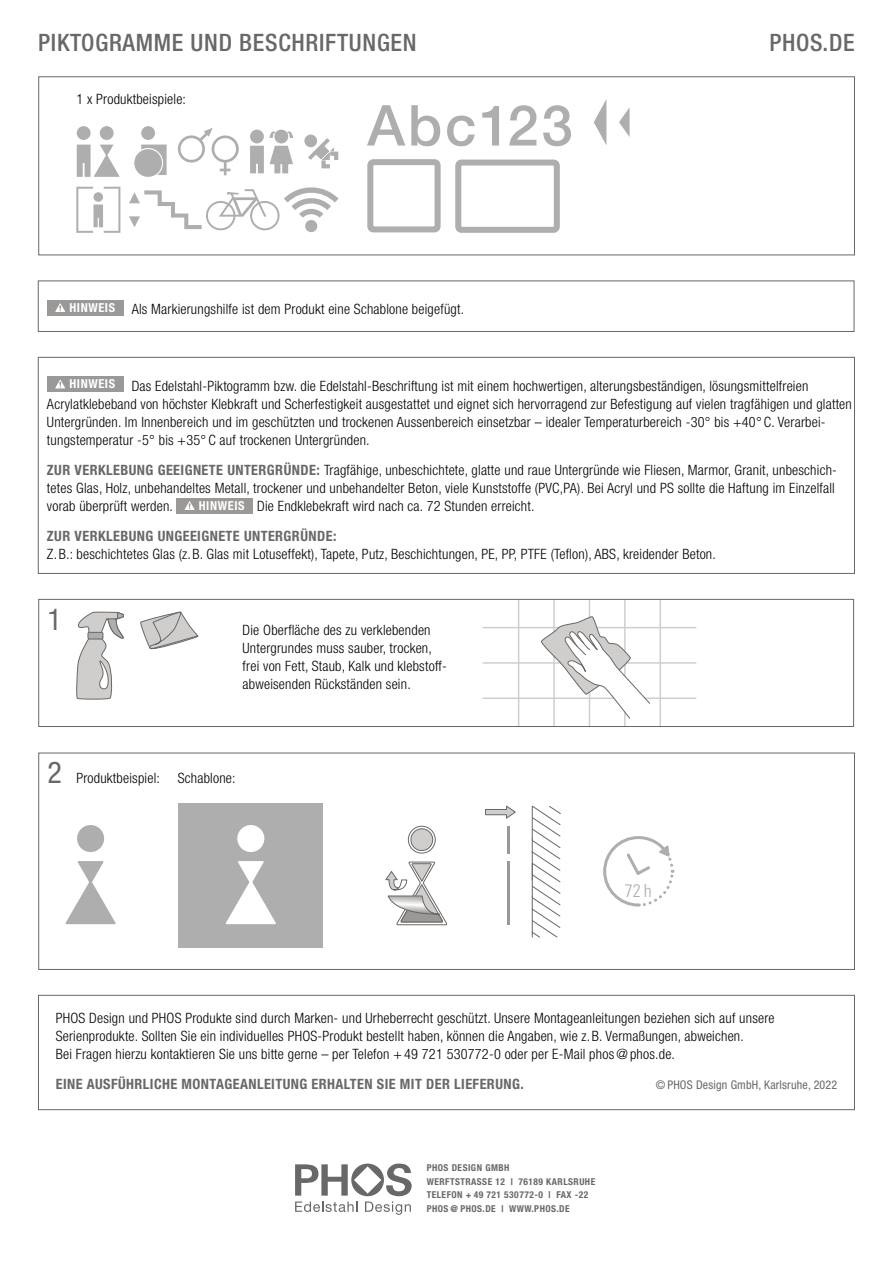
<style>
.page{position:relative;width:893px;height:1263px;background:#fff}
.page>*{position:absolute;margin:0;border:0;box-sizing:border-box;transform-origin:0 0}
.t1{font:500 56.4px "Helvetica Neue LT Std";letter-spacing:.05em;color:#afaeae}
.t2{font:condensed 30px "Helvetica Neue LT Std";color:#6a6866}
.t3{font:500 condensed 24px "Helvetica Neue LT Std";letter-spacing:.03em;color:#6a6866}
.t4{font:300 condensed 18px "Univers";color:#afaeae}
.t5{font:300 condensed 14.25px/18px "Helvetica Neue LT Std";letter-spacing:.015em;color:#000}
.t6{font:700 condensed 14.25px "Helvetica Neue LT Std";letter-spacing:.03em;color:#6a6866}
.t7{font:condensed 12px "Helvetica Neue LT Std";letter-spacing:.015em;color:#6a6866}
.t8{font:700 condensed 9.45px/13.5px "Helvetica Neue LT Std";letter-spacing:.05em;color:#6a6866}
.s1{font-weight:700;font-size:12.3px;color:#fff}
.s2{font-weight:700;color:#6a6866}
.s3{font-weight:400;font-size:30px;color:#6a6866}
</style>
<div class="page">
<svg style="left:295px;top:1163px;width:117px;height:52px"></svg>
<div style="left:38px;top:995px;width:817px;height:115px;border:1px solid #6a6866"></div>
<svg style="left:603px;top:836px;width:72px;height:71px"></svg>
<div style="left:408px;top:826px;width:28px;height:27px;border:1px solid #6a6866;border-radius:50%"></div>
<div style="left:411px;top:829px;width:22px;height:21px;background:#d0cecd;border-radius:50%"></div>
<div style="left:411px;top:828px;width:22px;height:23px;border:1px solid #6a6866;border-radius:50%"></div>
<svg style="left:385px;top:861px;width:63px;height:64px"></svg>
<svg style="left:485px;top:805px;width:31px;height:14px"></svg>
<hr style="left:507px;top:862px;width:2px;height:63px;background:#9b9998">
<hr style="left:507px;top:826px;width:2px;height:28px;background:#9b9998">
<svg style="left:532px;top:806px;width:29px;height:132px"></svg>
<div style="left:179px;top:803px;width:144px;height:144px;background:#afaeae"></div>
<svg style="left:226px;top:861px;width:50px;height:63px"></svg>
<div style="left:237px;top:825px;width:27px;height:27px;background:#fff;border-radius:50%"></div>
<svg style="left:65px;top:861px;width:51px;height:63px"></svg>
<div style="left:77px;top:825px;width:27px;height:27px;background:#afaeae;border-radius:50%"></div>
<svg style="left:250px;top:129px;width:43px;height:44px"></svg>
<svg style="left:304px;top:135px;width:34px;height:33px"></svg>
<svg style="left:77px;top:126px;width:43px;height:51px"></svg>
<svg style="left:134px;top:126px;width:33px;height:51px"></svg>
<svg style="left:178px;top:128px;width:61px;height:47px"></svg>
<svg style="left:76px;top:186px;width:263px;height:47px"></svg>
<div style="left:367px;top:159px;width:74px;height:73px;border:6px solid #afaeae;border-radius:3px"></div>
<div style="left:455px;top:160px;width:105px;height:73px;border:6px solid #afaeae;border-radius:3px"></div>
<svg style="left:594px;top:100px;width:12px;height:44px"></svg>
<svg style="left:619px;top:107px;width:11px;height:30px"></svg>
<div style="left:47px;top:300px;width:77px;height:16px;background:#9b9998"></div>
<svg style="left:55px;top:303px;width:10px;height:9px"></svg>
<div style="left:38px;top:281px;width:816px;height:51px;border:1px solid #6a6866"></div>
<div style="left:47px;top:376px;width:77px;height:16px;background:#9b9998"></div>
<svg style="left:55px;top:380px;width:10px;height:8px"></svg>
<div style="left:176px;top:498px;width:77px;height:15px;background:#9b9998"></div>
<svg style="left:185px;top:501px;width:10px;height:9px"></svg>
<div style="left:38px;top:357px;width:817px;height:217px;border:1px solid #6a6866"></div>
<hr style="left:483px;top:697px;width:213px;height:2px;background:#d0cecd">
<hr style="left:483px;top:662px;width:213px;height:2px;background:#d0cecd">
<hr style="left:483px;top:627px;width:213px;height:1px;background:#d0cecd">
<hr style="left:518px;top:599px;width:1px;height:128px;background:#d0cecd">
<hr style="left:553px;top:599px;width:2px;height:128px;background:#d0cecd">
<hr style="left:589px;top:599px;width:1px;height:128px;background:#d0cecd">
<hr style="left:624px;top:599px;width:2px;height:128px;background:#d0cecd">
<hr style="left:660px;top:599px;width:1px;height:128px;background:#d0cecd">
<svg style="left:541px;top:616px;width:110px;height:103px"></svg>
<svg style="left:76px;top:611px;width:48px;height:89px"></svg>
<svg style="left:140px;top:611px;width:58px;height:39px"></svg>
<div style="left:38px;top:599px;width:816px;height:128px;border:1px solid #6a6866"></div>
<div style="left:38px;top:753px;width:817px;height:217px;border:1px solid #6a6866"></div>
<h3 class="t3" style="left:38px;top:28px;width:380px">PIKTOGRAMME UND BESCHRIFTUNGEN</h3>
<h3 class="t3" style="left:769px;top:28px;width:87px">PHOS.DE</h3>
<p class="t5" style="left:76px;top:90px;width:111px">1 x Produktbeispiele:</p>
<h1 class="t1" style="left:367px;top:92px;width:207px">Abc123</h1>
<p class="t5" style="left:69px;top:300px;width:396px"><span class="s1">HINWEIS</span> Als Markierungshilfe ist dem Produkt eine Schablone beigefügt.</p>
<p class="t5" style="left:47px;top:376px;width:806px;text-indent:22px"><span class="s1">HINWEIS</span> Das Edelstahl-Piktogramm bzw. die Edelstahl-Beschriftung ist mit einem hochwertigen, alterungsbeständigen, lösungsmittelfreien Acrylatklebeband von höchster Klebkraft und Scherfestigkeit ausgestattet und eignet sich hervorragend zur Befestigung auf vielen tragfähigen und glatten Untergründen. Im Innenbereich und im geschützten und trockenen Aussenbereich einsetzbar – idealer Temperaturbereich -30° bis +40° C. Verarbei&shy;tungstemperatur -5° bis +35° C auf trockenen Untergründen.</p>
<p class="t5" style="left:47px;top:460px;width:791px"><span class="s2">ZUR VERKLEBUNG GEEIGNETE UNTERGRÜNDE:</span> Tragfähige, unbeschichtete, glatte und raue Untergründe wie Fliesen, Marmor, Granit, unbeschich&shy;tetes Glas, Holz, unbehandeltes Metall, trockener und unbehandelter Beton, viele Kunststoffe (PVC,PA). Bei Acryl und PS sollte die Haftung im Einzelfall vorab überprüft werden.</p>
<p class="t5" style="left:47px;top:490px;width:489px;line-height:30px;text-indent:152px"><span class="s1">HINWEIS</span> Die Endklebekraft wird nach ca. 72 Stunden erreicht.<br><span class="s2">ZUR VERKLEBUNG UNGEEIGNETE UNTERGRÜNDE:</span></p>
<p class="t5" style="left:47px;top:544px;width:670px">Z.B.: beschichtetes Glas (z.B. Glas mit Lotuseffekt), Tapete, Putz, Beschichtungen, PE, PP, PTFE (Teflon), ABS, kreidender Beton.</p>
<h2 class="t2" style="left:47px;top:601px;width:16px">1</h2>
<p class="t5" style="left:243px;top:620px;width:206px">Die Oberfläche des zu verklebenden Untergrundes muss sauber, trocken, frei von Fett, Staub, Kalk und klebstoff&shy;abweisenden Rückständen sein.</p>
<p class="t5" style="left:47px;top:769px;width:114px"><span class="s3">2</span> Produktbeispiel:</p>
<p class="t5" style="left:178px;top:769px;width:59px">Schablone:</p>
<p class="t4" style="left:625px;top:879px;width:28px">72h</p>
<p class="t5" style="left:56px;top:1008px;width:720px">PHOS Design und PHOS Produkte sind durch Marken- und Urheberrecht geschützt. Unsere Montageanleitungen beziehen sich auf unsere<br>Serienprodukte. Sollten Sie ein individuelles PHOS-Produkt bestellt haben, können die Angaben, wie z.B. Vermaßungen, abweichen.<br>Bei Fragen hierzu kontaktieren Sie uns bitte gerne – per Telefon + 49 721 530772-0 oder per E-Mail phos @ phos.de.</p>
<p class="t6" style="left:56px;top:1075px;width:470px">EINE AUSFÜHRLICHE MONTAGEANLEITUNG ERHALTEN SIE MIT DER LIEFERUNG.</p>
<p class="t7" style="left:656px;top:1077px;width:183px">© PHOS Design GmbH, Karlsruhe, 2022</p>
<p class="t8" style="left:427px;top:1161px;width:170px">PHOS DESIGN GMBH<br>WERFTSTRASSE 12 | 76189 KARLSRUHE<br>TELEFON + 49 721 530772-0 | FAX -22<br>PHOS @ PHOS.DE | WWW.PHOS.DE</p>
</div>
